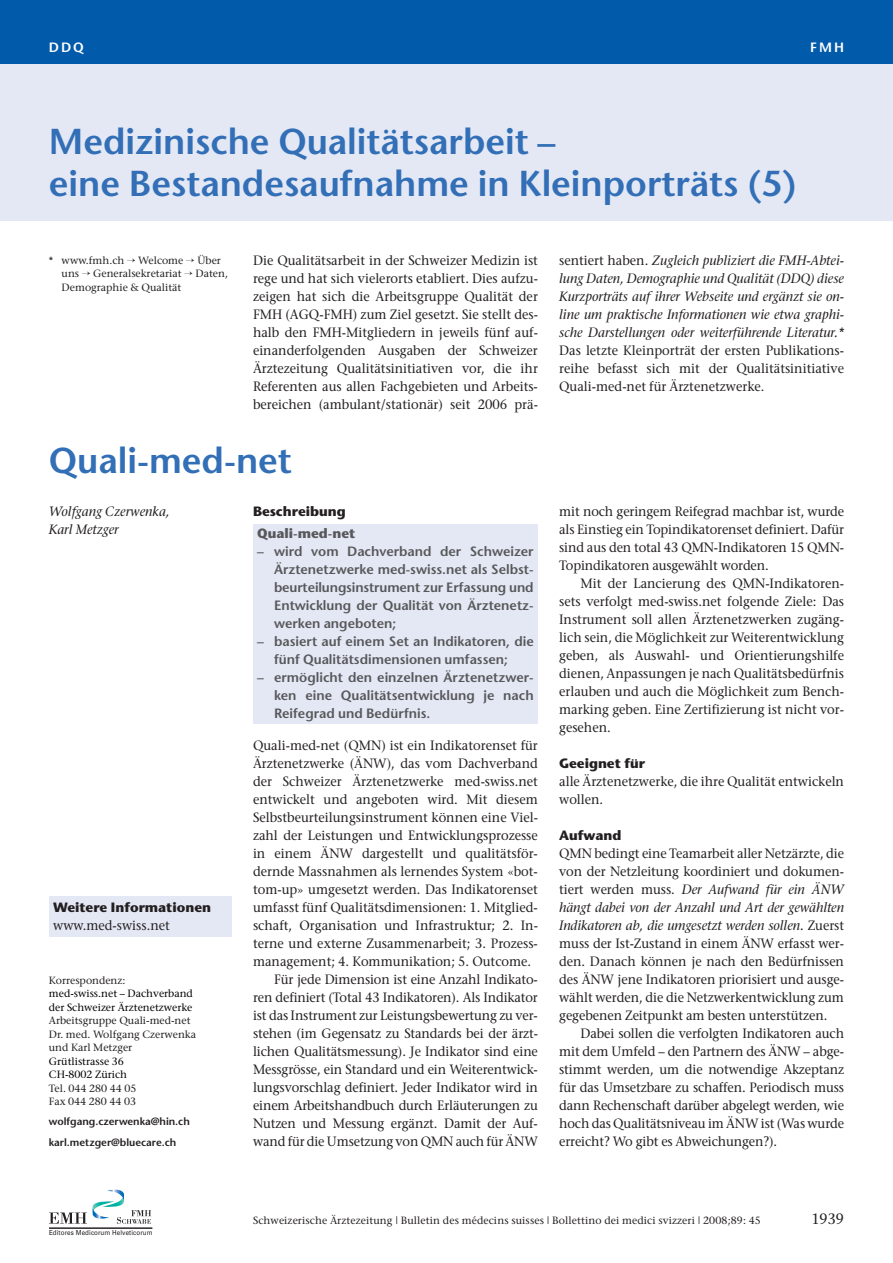
<style>
.page{position:relative;width:893px;height:1263px;background:#fff}
.page>*{position:absolute;margin:0;border:0;box-sizing:border-box;transform-origin:0 0}
.t1{font:600 36px/42px "Stone Sans";color:#326fb7}
.t2{font:15px "Stone Serif";color:#231f20;scale:.95 1}
.t3{font:13.5px/18px "Stone Serif";color:#231f20;text-align:justify;scale:.95 1}
.t4{font:600 13.5px/18px "Stone Sans";color:#57585a;text-align:justify}
.t5{font:italic 13.5px/18px "Stone Serif";color:#231f20;text-align:justify;scale:.95 1}
.t6{font:700 13.5px "Stone Sans";color:#231f20}
.t7{font:700 13.5px "Stone Sans";color:#57585a}
.t8{font:600 13.5px "Stone Sans";letter-spacing:.15em;color:#fff}
.t9{font:10.5px/13.5px "Stone Serif";color:#231f20}
.t10{font:10.5px/13.5px "Stone Serif";color:#000}
.t11{font:600 10.5px/20.2px "Stone Sans";color:#231f20}
.t12{font:6.9px "Univers";letter-spacing:.015em;color:#231f20;scale:.9 1}
.s1{font-style:normal}
.s2{font-style:italic}
</style>
<div class="page">
<div style="left:49px;top:896px;width:183px;height:40px;background:#e4e8f4"></div>
<div style="left:253px;top:524px;width:285px;height:200px;background:#e4e8f4"></div>
<div style="left:0;top:60px;width:893px;height:161px;background:#e4e8f4"></div>
<div style="left:0;top:0;width:893px;height:64px;background:#015aaa"></div>
<svg style="left:49px;top:1189px;width:102px;height:35px"></svg>
<hr style="left:49px;top:1228px;width:103px;height:1px;background:#231f20">
<p class="t8" style="left:49px;top:42px;width:37px">DDQ</p>
<p class="t8" style="left:810px;top:42px;width:35px">FMH</p>
<h1 class="t1" style="left:49px;top:124px;width:750px">Medizinische Qualitätsarbeit –<br>eine Bestandesaufnahme in Kleinporträts (5)</h1>
<p class="t9" style="left:49px;top:254px;width:77px">* www.fmh.ch</p>
<p class="t9" style="left:138px;top:254px;width:47px">Welcome</p>
<p class="t9" style="left:197px;top:254px;width:25px">Über</p>
<p class="t9" style="left:62px;top:268px;width:19px">uns</p>
<p class="t9" style="left:93px;top:268px;width:90px">Generalsekretariat</p>
<p class="t9" style="left:195px;top:268px;width:34px">Daten,</p>
<p class="t9" style="left:62px;top:281px;width:121px">Demographie &amp; Qualität</p>
<p class="t3" style="left:253px;top:253px;width:301px">Die Qualitätsarbeit in der Schweizer Medizin ist rege und hat sich vielerorts etabliert. Dies aufzu&shy;zeigen hat sich die Arbeitsgruppe Qualität der FMH (AGQ-FMH) zum Ziel gesetzt. Sie stellt des&shy;halb den FMH-Mitgliedern in jeweils fünf auf&shy;einanderfolgenden Ausgaben der Schweizer Ärztezeitung Qualitätsinitiativen vor, die ihr Referenten aus allen Fachgebieten und Arbeits&shy;bereichen (ambulant/stationär) seit 2006 prä-</p>
<p class="t5" style="left:559px;top:253px;width:301px"><span class="s1">sentiert haben.</span> Zugleich publiziert die FMH-Abtei&shy;lung Daten, Demographie und Qualität (DDQ) diese Kurzporträts auf ihrer Webseite und ergänzt sie on&shy;line um praktische Informationen wie etwa graphi&shy;sche Darstellungen oder weiterführende Literatur.*</p>
<p class="t3" style="left:559px;top:343px;width:301px">Das letzte Kleinporträt der ersten Publikations&shy;reihe befasst sich mit der Qualitätsinitiative Quali-med-net für Ärztenetzwerke.</p>
<h1 class="t1" style="left:49px;top:443px;width:245px">Quali-med-net</h1>
<p class="t6" style="left:253px;top:506px;width:94px">Beschreibung</p>
<p class="t7" style="left:257px;top:529px;width:100px">Quali-med-net</p>
<p class="t4" style="left:274px;top:544px;width:261px;text-indent:-17px">– wird vom Dachverband der Schweizer Ärztenetzwerke med-swiss.net als Selbst&shy;beurteilungsinstrument zur Erfassung und Entwicklung der Qualität von Ärztenetz&shy;werken angeboten;</p>
<p class="t4" style="left:274px;top:634px;width:261px;text-indent:-17px">– basiert auf einem Set an Indikatoren, die fünf Qualitätsdimensionen umfassen;</p>
<p class="t4" style="left:274px;top:670px;width:261px;text-indent:-17px">– ermöglicht den einzelnen Ärztenetzwer&shy;ken eine Qualitätsentwicklung je nach Reifegrad und Bedürfnis.</p>
<p class="t3" style="left:253px;top:738px;width:301px">Quali-med-net (QMN) ist ein Indikatorenset für</p>
<p class="t3" style="left:253px;top:756px;width:301px">Ärztenetzwerke (ÄNW), das vom Dachverband</p>
<p class="t3" style="left:253px;top:774px;width:301px">der Schweizer Ärztenetzwerke med-swiss.net</p>
<p class="t3" style="left:253px;top:792px;width:301px">entwickelt und angeboten wird. Mit diesem</p>
<p class="t3" style="left:253px;top:810px;width:301px">Selbstbeurteilungsinstrument können eine Viel-</p>
<p class="t3" style="left:253px;top:828px;width:301px">zahl der Leistungen und Entwicklungsprozesse</p>
<p class="t3" style="left:253px;top:846px;width:301px">in einem ÄNW dargestellt und qualitätsför-</p>
<p class="t3" style="left:253px;top:864px;width:301px">dernde Massnahmen als lernendes System «bot-</p>
<p class="t3" style="left:253px;top:882px;width:301px">tom-up» umgesetzt werden. Das Indikatorenset</p>
<p class="t3" style="left:253px;top:900px;width:301px">umfasst fünf Qualitätsdimensionen: 1. Mitglied-</p>
<p class="t3" style="left:253px;top:918px;width:301px">schaft, Organisation und Infrastruktur; 2. In-</p>
<p class="t3" style="left:253px;top:936px;width:301px">terne und externe Zusammenarbeit; 3. Prozess-</p>
<p class="t3" style="left:253px;top:954px;width:294px">management; 4. Kommunikation; 5. Outcome.</p>
<p class="t3" style="left:274px;top:972px;width:279px">Für jede Dimension ist eine Anzahl Indikato-</p>
<p class="t3" style="left:253px;top:990px;width:301px">ren definiert (Total 43 Indikatoren). Als Indikator</p>
<p class="t3" style="left:253px;top:1008px;width:301px">ist das Instrument zur Leistungsbewertung zu ver-</p>
<p class="t3" style="left:253px;top:1026px;width:301px">stehen (im Gegensatz zu Standards bei der ärzt-</p>
<p class="t3" style="left:253px;top:1044px;width:301px">lichen Qualitätsmessung). Je Indikator sind eine</p>
<p class="t3" style="left:253px;top:1062px;width:301px">Messgrösse, ein Standard und ein Weiterentwick-</p>
<p class="t3" style="left:253px;top:1080px;width:301px">lungsvorschlag definiert. Jeder Indikator wird in</p>
<p class="t3" style="left:253px;top:1098px;width:301px">einem Arbeitshandbuch durch Erläuterungen zu</p>
<p class="t3" style="left:253px;top:1116px;width:301px">Nutzen und Messung ergänzt. Damit der Auf-</p>
<p class="t3" style="left:253px;top:1134px;width:301px">wand für die Umsetzung von QMN auch für ÄNW</p>
<p class="t5" style="left:49px;top:503px;width:129px">Wolfgang Czerwenka,<br>Karl Metzger</p>
<p class="t6" style="left:53px;top:901px;width:159px">Weitere Informationen</p>
<p class="t3" style="left:53px;top:917px;width:124px">www.med-swiss.net</p>
<p class="t9" style="left:49px;top:974px;width:78px">Korrespondenz:</p>
<p class="t10" style="left:49px;top:988px;width:146px">med-swiss.net – Dachverband der Schweizer Ärztenetzwerke</p>
<p class="t9" style="left:49px;top:1015px;width:149px">Arbeitsgruppe Quali-med-net<br>Dr. med. Wolfgang Czerwenka und Karl Metzger</p>
<p class="t10" style="left:49px;top:1055px;width:80px">Grütlistrasse 36<br>CH-8002 Zürich</p>
<p class="t9" style="left:49px;top:1082px;width:89px">Tel. 044 280 44 05<br>Fax 044 280 44 03</p>
<p class="t11" style="left:49px;top:1112px;width:142px">wolfgang.czerwenka@hin.ch karl.metzger@bluecare.ch</p>
<p class="t3" style="left:559px;top:504px;width:301px">mit noch geringem Reifegrad machbar ist, wurde als Einstieg ein Topindikatorenset definiert. Dafür sind aus den total 43 QMN-Indikatoren 15 QMN-Topindikatoren ausgewählt worden.</p>
<p class="t3" style="left:559px;top:576px;width:301px;text-indent:21px">Mit der Lancierung des QMN-Indikatoren&shy;sets verfolgt med-swiss.net folgende Ziele: Das Instrument soll allen Ärztenetzwerken zugäng&shy;lich sein, die Möglichkeit zur Weiterentwicklung geben, als Auswahl- und Orientierungshilfe dienen, Anpassungen je nach Qualitätsbedürfnis erlauben und auch die Möglichkeit zum Bench&shy;marking geben. Eine Zertifizierung ist nicht vor&shy;gesehen.</p>
<p class="t6" style="left:559px;top:758px;width:88px">Geeignet für</p>
<p class="t3" style="left:559px;top:774px;width:301px">alle Ärztenetzwerke, die ihre Qualität entwickeln wollen.</p>
<p class="t6" style="left:559px;top:830px;width:64px">Aufwand</p>
<p class="t3" style="left:559px;top:846px;width:301px">QMN bedingt eine Teamarbeit aller Netzärzte, die von der Netzleitung koordiniert und dokumen&shy;tiert werden muss. <span class="s2">Der Aufwand für ein ÄNW hängt dabei von der Anzahl und Art der gewählten Indikatoren ab, die umgesetzt werden sollen.</span> Zuerst muss der Ist-Zustand in einem ÄNW erfasst wer&shy;den. Danach können je nach den Bedürfnissen des ÄNW jene Indikatoren priorisiert und ausge&shy;wählt werden, die die Netzwerkentwicklung zum gegebenen Zeitpunkt am besten unterstützen.</p>
<p class="t3" style="left:559px;top:1026px;width:301px;text-indent:21px">Dabei sollen die verfolgten Indikatoren auch mit dem Umfeld – den Partnern des ÄNW – abge&shy;stimmt werden, um die notwendige Akzeptanz für das Umsetzbare zu schaffen. Periodisch muss dann Rechenschaft darüber abgelegt werden, wie hoch das Qualitätsniveau im ÄNW ist (Was wurde erreicht? Wo gibt es Abweichungen?).</p>
<p class="t12" style="left:49px;top:1229px;width:117px">Editores Medicorum Helveticorum</p>
<p class="t9" style="left:253px;top:1214px;width:509px">Schweizerische Ärztezeitung | Bulletin des médecins suisses | Bollettino dei medici svizzeri | 2008;89: 45</p>
<p class="t2" style="left:811px;top:1213px;width:36px">1939</p>
</div>
